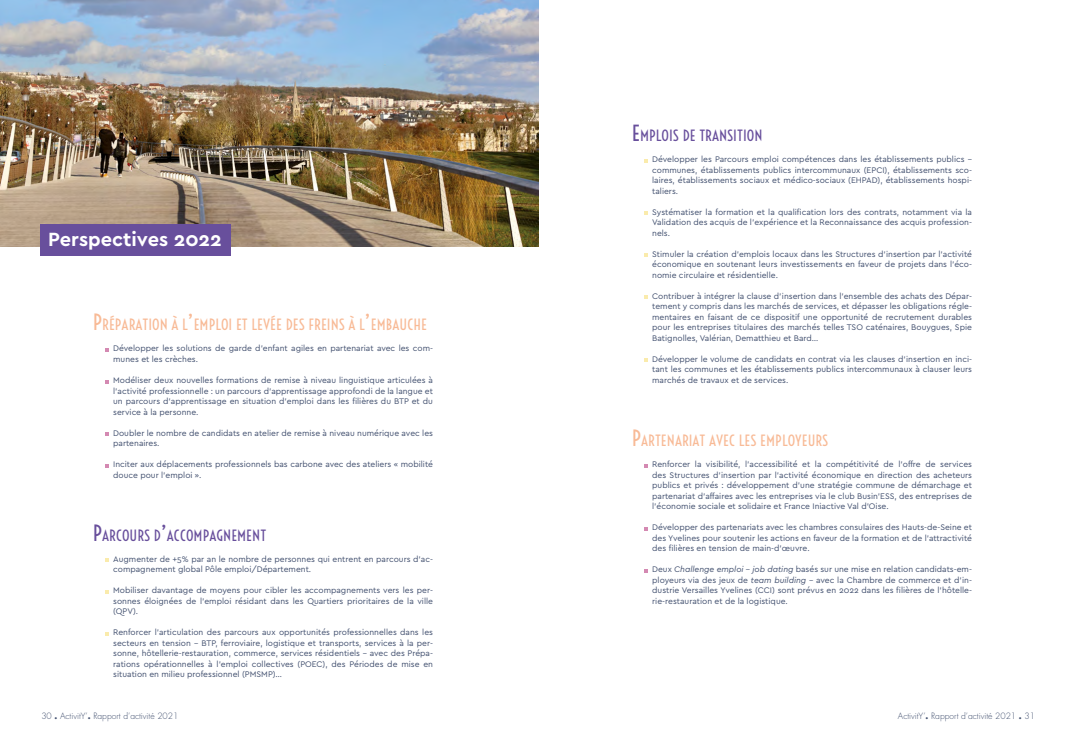
<style>
.page{position:relative;width:1078px;height:738px;background:#fff}
.page>*{position:absolute;margin:0;border:0;box-sizing:border-box;transform-origin:0 0}
.t1{font:700 20px "Cera PRO";color:#fff}
.t2{font:14.7px "Voltaire";color:#f8ba96}
.t3{font:14.7px "Voltaire";color:#684f9c}
.t4{font:8.5px/10.5px "Cera PRO";color:#42506f;text-align:justify}
.t5{font:300 8.5px "Futura Std";color:#42506f}
.s1{font-size:21px}
.s2{font-style:italic}
.s3{font-weight:700}
</style>
<div class="page">
<img style="left:0;top:0;width:539px;height:246px">
<div style="left:40px;top:224px;width:190px;height:32px;background:#684f9c"></div>
<svg style="left:644px;top:358px;width:3px;height:4px"></svg>
<h1 class="t1" style="left:48px;top:226px;width:175px">Perspectives 2022</h1>
<h2 class="t2" style="left:93px;top:316px;width:336px"><span class="s1">P</span>RÉPARATION À L<span class="s1">’</span>EMPLOI ET LEVÉE DES FREINS À L<span class="s1">’</span>EMBAUCHE</h2>
<p class="t4" style="left:113px;top:343px;width:321px">Développer les solutions de garde d’enfant agiles en partenariat avec les com&shy;munes et les crèches.</p>
<p class="t4" style="left:113px;top:374px;width:321px">Modéliser deux nouvelles formations de remise à niveau linguistique articulées à l’activité professionnelle : un parcours d’apprentissage approfondi de la langue et un parcours d’apprentissage en situation d’emploi dans les filières du BTP et du service à la personne.</p>
<p class="t4" style="left:113px;top:427px;width:321px">Doubler le nombre de candidats en atelier de remise à niveau numérique avec les partenaires.</p>
<p class="t4" style="left:113px;top:458px;width:321px">Inciter aux déplacements professionnels bas carbone avec des ateliers « mobilité douce pour l’emploi ».</p>
<h2 class="t3" style="left:93px;top:526px;width:175px"><span class="s1">P</span>ARCOURS D<span class="s1">’</span>ACCOMPAGN EMENT</h2>
<p class="t4" style="left:113px;top:553px;width:321px">Augmenter de +5% par an le nombre de personnes qui entrent en parcours d’ac&shy;compagnement global Pôle emploi/Département.</p>
<p class="t4" style="left:113px;top:584px;width:321px">Mobiliser davantage de moyens pour cibler les accompagnements vers les per&shy;sonnes éloignées de l’emploi résidant dans les Quartiers prioritaires de la ville (QPV).</p>
<p class="t4" style="left:113px;top:626px;width:321px">Renforcer l’articulation des parcours aux opportunités professionnelles dans les secteurs en tension - BTP, ferroviaire, logistique et transports, services à la per&shy;sonne, hôtellerie-restauration, commerce, services résidentiels – avec des Prépa&shy;rations opérationnelles à l’emploi collectives (POEC), des Périodes de mise en situation en milieu professionnel (PMSMP)…</p>
<h2 class="t3" style="left:631px;top:127px;width:130px"><span class="s1">E</span> MPLOIS DE TRANSITION</h2>
<p class="t4" style="left:652px;top:154px;width:321px">Développer les Parcours emploi compétences dans les établissements publics - communes, établissements publics intercommunaux (EPCI), établissements sco&shy;laires, établissements sociaux et médico-sociaux (EHPAD), établissements hospi&shy;taliers.</p>
<p class="t4" style="left:652px;top:206px;width:321px">Systématiser la formation et la qualification lors des contrats, notamment via la Validation des acquis de l’expérience et la Reconnaissance des acquis profession&shy;nels.</p>
<p class="t4" style="left:652px;top:248px;width:321px">Stimuler la création d’emplois locaux dans les Structures d’insertion par l’activité économique en soutenant leurs investissements en faveur de projets dans l’éco&shy;nomie circulaire et résidentielle.</p>
<p class="t4" style="left:652px;top:290px;width:321px">Contribuer à intégrer la clause d’insertion dans l’ensemble des achats des Dépar&shy;tement y compris dans les marchés de services, et dépasser les obligations régle&shy;mentaires en faisant de ce dispositif une opportunité de recrutement durables pour les entreprises titulaires des marchés telles TSO caténaires, Bouygues, Spie Batignolles, Valérian, Dematthieu et Bard…</p>
<p class="t4" style="left:652px;top:353px;width:321px">Développer le volume de candidats en contrat via les clauses d’insertion en inci&shy;tant les communes et les établissements publics intercommunaux à clauser leurs marchés de travaux et de services.</p>
<h2 class="t2" style="left:631px;top:431px;width:198px"><span class="s1">P</span>ARTENARIAT AVEC LES EMPLOYEURS</h2>
<p class="t4" style="left:652px;top:458px;width:321px">Renforcer la visibilité, l’accessibilité et la compétitivité de l’offre de services des Structures d’insertion par l’activité économique en direction des acheteurs publics et privés : développement d’une stratégie commune de démarchage et partenariat d’affaires avec les entreprises via le club Busin’ESS, des entreprises de l’économie sociale et solidaire et France Iniactive Val d’Oise.</p>
<p class="t4" style="left:652px;top:521px;width:321px">Développer des partenariats avec les chambres consulaires des Hauts-de-Seine et des Yvelines pour soutenir les actions en faveur de la formation et de l’attractivité des filières en tension de main-d’œuvre.</p>
<p class="t4" style="left:652px;top:563px;width:321px">Deux <span class="s2">Challenge emploi</span> – <span class="s2">job dating</span> basés sur une mise en relation candidats-em&shy;ployeurs via des jeux de <span class="s2">team building</span> - avec la Chambre de commerce et d’in&shy;dustrie Versailles Yvelines (CCI) sont prévus en 2022 dans les filières de l’hôtelle&shy;rie-restauration et de la logistique.</p>
<p class="t5" style="left:41px;top:710px;width:139px">30 <span class="s3">.</span> ActivitY’<span class="s3">.</span> Rapport d’activité 2021</p>
<p class="t5" style="left:897px;top:710px;width:139px">ActivitY’<span class="s3">.</span> Rapport d’activité 2021 <span class="s3">.</span> 31</p>
</div>
